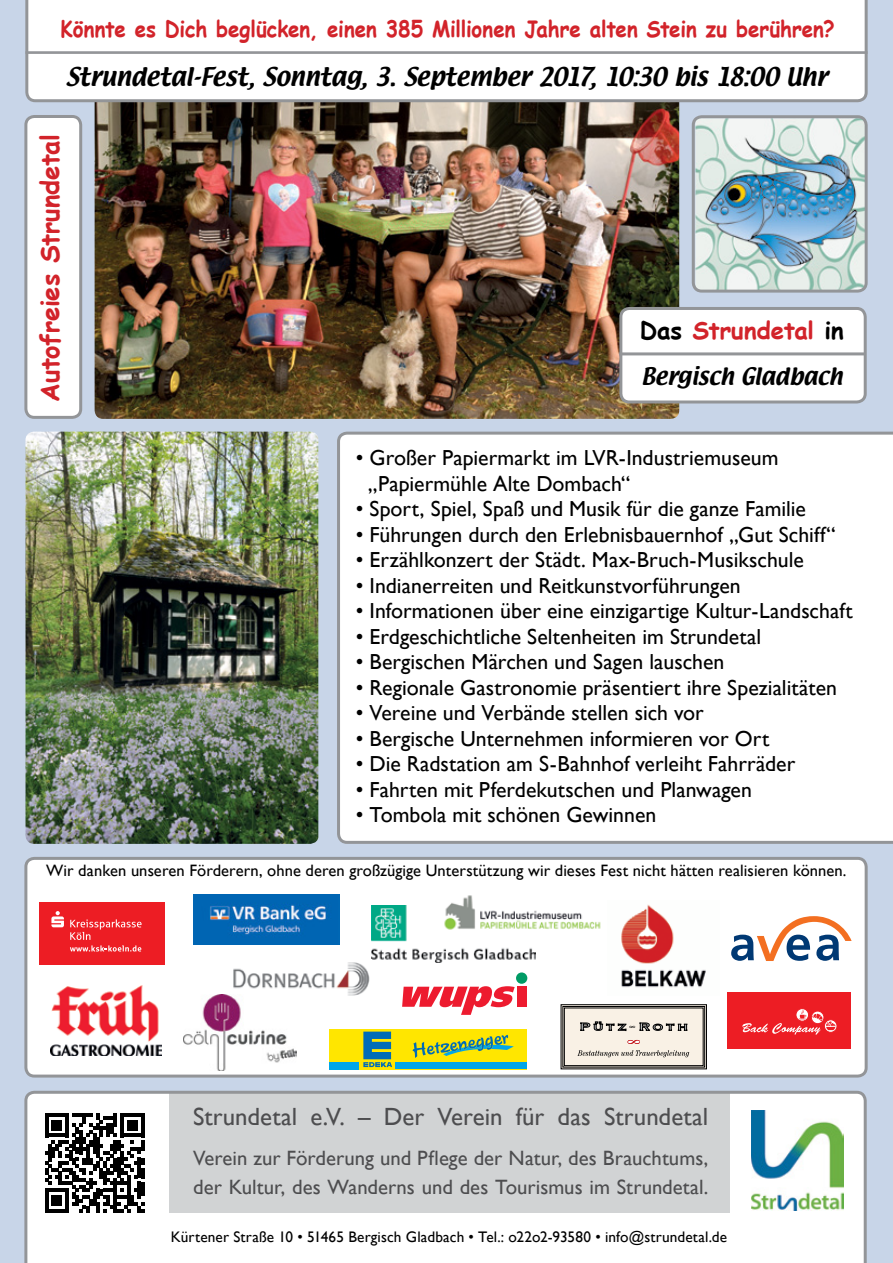
<style>
.page{position:relative;width:893px;height:1263px;background:#c8d5e8}
.page>*{position:absolute;margin:0;border:0;box-sizing:border-box;transform-origin:0 0}
.t1{font:700 25.5px "Comic Sans MS";letter-spacing:-.01em;color:#d2232a}
.t2{font:24.9px "Gill Sans";color:#4d4d4f}
.t3{font:700 24px "Comic Sans MS";color:#d2232a}
.t4{font:700 22.5px "Comic Sans MS";letter-spacing:-.005em;color:#d2232a;scale:.91 1}
.t5{font:22.5px "Textile";letter-spacing:-.005em;color:#000}
.t6{font:21.75px/25.5px "Gill Sans";color:#000}
.t7{font:21px "Textile";letter-spacing:-.005em;color:#000}
.t8{font:20.7px/29px "Gill Sans";color:#4d4d4f}
.t9{font:16.5px "Gill Sans";letter-spacing:.005em;color:#000}
.t10{font:15.3px "Gill Sans";letter-spacing:.01em;color:#000}
.s1{color:#000}
</style>
<div class="page">
<img style="left:95px;top:102px;width:584px;height:317px">
<div style="left:25px;top:0;width:843px;height:102px;background:#fff"></div>
<div style="left:26px;top:858px;width:840px;height:218px;background:#fff;border-radius:9px"></div>
<div style="left:24px;top:857px;width:844px;height:220px;border:3px solid #939598;border-radius:9px"></div>
<div style="left:621px;top:308px;width:244px;height:94px;background:#fff;border-radius:9px"></div>
<div style="left:619px;top:307px;width:248px;height:96px;border:3px solid #939598;border-radius:9px"></div>
<hr style="left:26px;top:51px;width:841px;height:3px;background:#939598">
<img style="left:696px;top:119px;width:168px;height:170px">
<div style="left:692px;top:115px;width:176px;height:178px;border:3px solid #939598;border-radius:9px"></div>
<div style="left:26px;top:116px;width:55px;height:301px;background:#fff;border-radius:9px"></div>
<div style="left:24px;top:115px;width:58px;height:304px;border:3px solid #939598;border-radius:9px"></div>
<div style="left:337px;top:432px;width:556px;height:412px;background:#fff"></div>
<hr style="left:619px;top:352px;width:247px;height:3px;background:#939598">
<svg style="left:24px;top:1091px;width:843px;height:172px;background:#e3e4e5"></svg>
<img style="left:752px;top:1110px;width:91px;height:101px">
<svg style="left:45px;top:1113px;width:99px;height:99px;background:#6b6b6b"></svg>
<img style="left:26px;top:432px;width:292px;height:412px">
<svg style="left:39px;top:902px;width:125px;height:63px;background:#ee2b32"></svg>
<img style="left:372px;top:905px;width:164px;height:57px">
<img style="left:621px;top:904px;width:85px;height:84px">
<svg style="left:731px;top:916px;width:121px;height:45px"></svg>
<img style="left:193px;top:895px;width:146px;height:50px">
<svg style="left:402px;top:973px;width:125px;height:42px"></svg>
<div style="left:517px;top:987px;width:10px;height:20px;background:#ed1b2f"></div>
<div style="left:516px;top:972px;width:11px;height:12px;background:#009b65;border-radius:50%"></div>
<div style="left:561px;top:1005px;width:145px;height:64px;background:#f9f1e5"></div>
<div style="left:561px;top:1004px;width:146px;height:65px;border:1px solid #000"></div>
<div style="left:563px;top:1006px;width:142px;height:61px;border:1px solid #000"></div>
<div style="left:564px;top:1008px;width:139px;height:58px;border:1px solid #000"></div>
<svg style="left:577px;top:1050px;width:112px;height:7px"></svg>
<svg style="left:580px;top:1021px;width:107px;height:10px"></svg>
<svg style="left:627px;top:1040px;width:13px;height:4px"></svg>
<div style="left:728px;top:992px;width:122px;height:57px;background:#ed1d24"></div>
<div style="left:796px;top:1008px;width:13px;height:13px;border:1px solid #ed1d24;border-radius:50%"></div>
<div style="left:824px;top:1019px;width:13px;height:13px;border:1px solid #ed1d24;border-radius:50%"></div>
<svg style="left:742px;top:1009px;width:94px;height:26px"></svg>
<img style="left:233px;top:962px;width:137px;height:34px">
<img style="left:51px;top:985px;width:111px;height:71px">
<div style="left:330px;top:1029px;width:197px;height:40px;background:#ffe600"></div>
<svg style="left:363px;top:1031px;width:29px;height:36px"></svg>
<div style="left:330px;top:1062px;width:29px;height:7px;background:#00a6e9"></div>
<div style="left:395px;top:1062px;width:132px;height:7px;background:#00a6e9"></div>
<svg style="left:412px;top:1034px;width:102px;height:24px"></svg>
<img style="left:183px;top:994px;width:114px;height:77px">
<img style="left:439px;top:895px;width:162px;height:38px">
<p class="t4" style="left:61px;top:12px;width:852px">Könnte es Dich beglücken, einen 385 Millionen Jahre alten Stein zu berühren?</p>
<p class="t5" style="left:66px;top:61px;width:763px">Strundetal-Fest, Sonntag, 3. September 2017, 10:30 bis 18:00 Uhr</p>
<p class="t1" style="left:31px;top:402px;width:269px;rotate:-90deg">Autofreies Strundetal</p>
<p class="t3" style="left:640px;top:313px;width:206px"><span class="s1">Das</span> Strundetal <span class="s1">in</span></p>
<p class="t7" style="left:641px;top:361px;width:203px">Bergisch Gladbach</p>
<p class="t6" style="left:368px;top:445px;width:412px;text-indent:-12px">• Großer Papiermarkt im LVR-Industriemuseum „Papiermühle Alte Dombach“</p>
<p class="t6" style="left:356px;top:496px;width:452px">• Sport, Spiel, Spaß und Musik für die ganze Familie</p>
<p class="t6" style="left:356px;top:521px;width:481px">• Führungen durch den Erlebnisbauernhof „Gut Schiff“</p>
<p class="t6" style="left:356px;top:547px;width:450px">• Erzählkonzert der Städt. Max-Bruch-Musikschule</p>
<p class="t6" style="left:356px;top:572px;width:387px">• Indianerreiten und Reitkunstvorführungen</p>
<p class="t6" style="left:356px;top:598px;width:499px">• Informationen über eine einzigartige Kultur-Landschaft</p>
<p class="t6" style="left:356px;top:623px;width:407px">• Erdgeschichtliche Seltenheiten im Strundetal</p>
<p class="t6" style="left:356px;top:649px;width:370px">• Bergischen Märchen und Sagen lauschen</p>
<p class="t6" style="left:356px;top:674px;width:483px">• Regionale Gastronomie präsentiert ihre Spezialitäten</p>
<p class="t6" style="left:356px;top:700px;width:349px">• Vereine und Verbände stellen sich vor</p>
<p class="t6" style="left:356px;top:725px;width:415px">• Bergische Unternehmen informieren vor Ort</p>
<p class="t6" style="left:356px;top:751px;width:441px">• Die Radstation am S-Bahnhof verleiht Fahrräder</p>
<p class="t6" style="left:356px;top:776px;width:398px">• Fahrten mit Pferdekutschen und Planwagen</p>
<p class="t6" style="left:356px;top:802px;width:302px">• Tombola mit schönen Gewinnen</p>
<p class="t9" style="left:46px;top:861px;width:802px">Wir danken unseren Förderern, ohne deren großzügige Unterstützung wir dieses Fest nicht hätten realisieren können.</p>
<p class="t2" style="left:193px;top:1102px;width:517px">Strundetal e.V. – Der Verein für das Strundetal</p>
<p class="t8" style="left:193px;top:1144px;width:517px">Verein zur Förderung und Pflege der Natur, des Brauchtums, der Kultur, des Wanderns und des Tourismus im Strundetal.</p>
<p class="t10" style="left:171px;top:1227px;width:558px">Kürtener Straße 10 • 51465 Bergisch Gladbach • Tel.: o22o2-93580 • info@strundetal.de</p>
</div>
